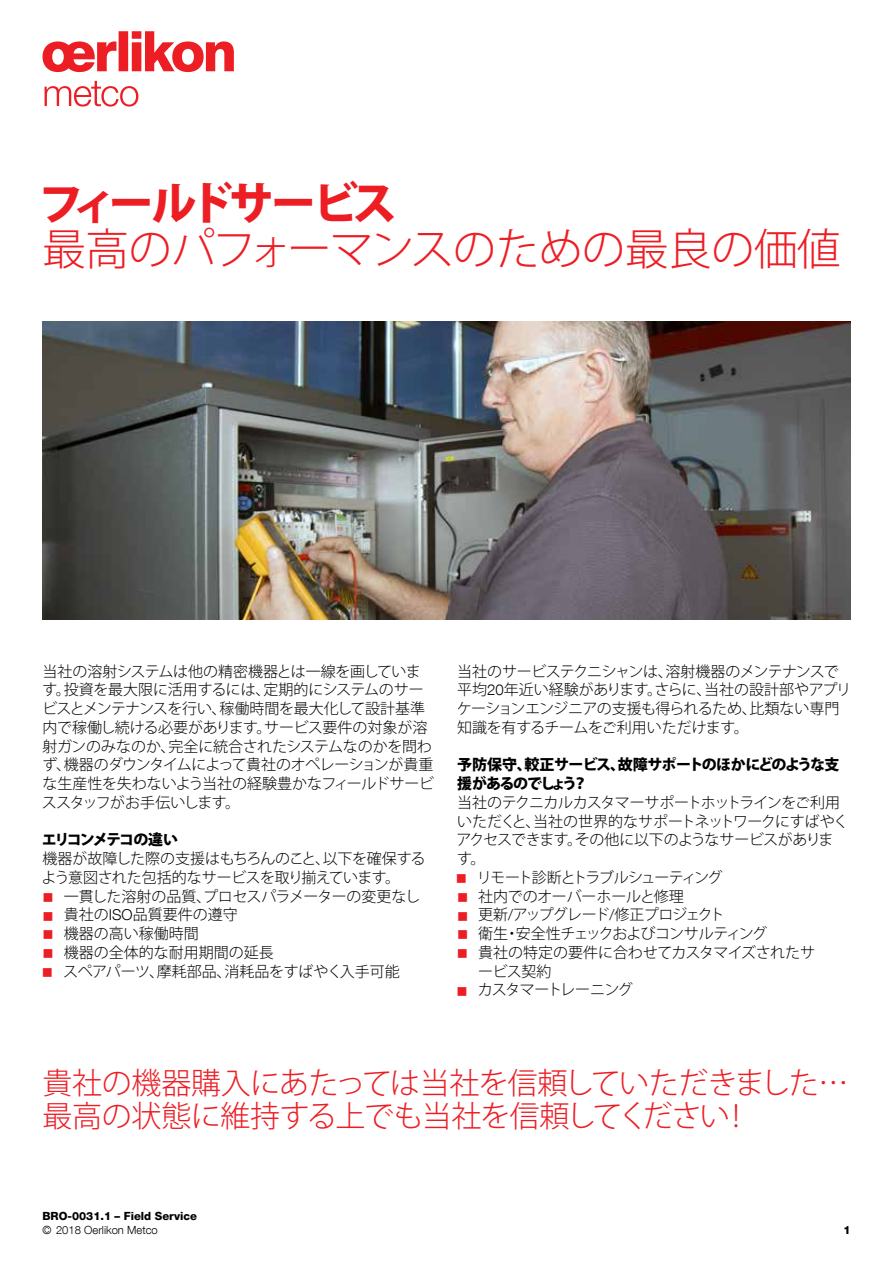
<style>
.page{position:relative;width:893px;height:1263px;background:#fff}
.page>*{position:absolute;margin:0;border:0;box-sizing:border-box;transform-origin:0 0}
.t1{font:800 45px "Koz Go Pro";letter-spacing:-.115em;color:#ed1d24}
.t2{font:300 43.5px "Koz Go Pro";letter-spacing:-.01em;color:#ed1d24}
.t3{font:300 30px/33px "Koz Go Pro";letter-spacing:-.03em;color:#ed1d24}
.t4{font:300 15px/18.8px "Koz Go Pro";letter-spacing:-.02em;color:#000}
.t5{font:300 15px "Koz Go Pro";color:#000}
.t6{font:800 15px/18.8px "Koz Go Pro";letter-spacing:-.065em;color:#000}
.t7{font:300 15px "Koz Go Pro";letter-spacing:-.055em;color:#000}
.t8{font:300 15px "Koz Go Pro";letter-spacing:-.07em;color:#000}
.t9{font:300 15px "Koz Go Pro";letter-spacing:-.1em;color:#000}
.t10{font:300 15px "Koz Go Pro";letter-spacing:-.06em;color:#000}
.t11{font:800 15px "Koz Go Pro";letter-spacing:-.12em;color:#000}
.t12{font:800 11.25px "Helvetica Neue LT Com";color:#000}
.t13{font:300 11.25px "Helvetica Neue LT Com";color:#000}
.s1{color:#ed1d24}
.s2{font-family:"Helvetica Neue LT Com"}
</style>
<div class="page">
<svg style="left:43px;top:31px;width:191px;height:41px"></svg>
<svg style="left:45px;top:81px;width:93px;height:26px"></svg>
<img style="left:43px;top:321px;width:807px;height:299px">
<h1 class="t1" style="left:39px;top:174px;width:410px">フィールドサービス 　</h1>
<h2 class="t2" style="left:43px;top:221px;width:800px">最高のパフォーマンスのための最良の価値</h2>
<p class="t4" style="left:42px;top:662px;width:394px">当社の溶射システムは他の精密機器とは一線を画しています。投資を最大限に活用するには、定期的にシステムのサービスとメンテナンスを行い、稼働時間を最大化して設計基準内で稼働し続ける必要があります。サービス要件の対象が溶射ガンのみなのか、完全に統合されたシステムなのかを問わず、機器のダウンタイムによって貴社のオペレーションが貴重な生産性を失わないよう当社の経験豊かなフィールドサービススタッフがお手伝いします。</p>
<p class="t11" style="left:42px;top:830px;width:138px">エリコンメテコの違い</p>
<p class="t4" style="left:42px;top:849px;width:385px">機器が故障した際の支援はもちろんのこと、以下を確保するよう意図された包括的なサービスを取り揃えています。</p>
<p class="t4" style="left:43px;top:887px;width:379px"><span class="s1">■</span> 一貫した溶射の品質、プロセスパラメーターの変更なし</p>
<p class="t5" style="left:43px;top:905px;width:197px"><span class="s1">■</span> 貴社の<span class="s2">ISO</span>品質要件の遵守</p>
<p class="t5" style="left:42px;top:924px;width:158px"><span class="s1">■</span> 機器の高い稼働時間</p>
<p class="t5" style="left:42px;top:943px;width:233px"><span class="s1">■</span> 機器の全体的な耐用期間の延長</p>
<p class="t4" style="left:42px;top:962px;width:359px"><span class="s1">■</span> スペアパーツ、摩耗部品、消耗品をすばやく入手可能</p>
<p class="t4" style="left:457px;top:662px;width:396px">当社のサービステクニシャンは、溶射機器のメンテナンスで平均<span class="s2">20</span>年近い経験があります。さらに、当社の設計部やアプリケーションエンジニアの支援も得られるため、比類ない専門知識を有するチームをご利用いただけます。</p>
<p class="t6" style="left:457px;top:756px;width:384px">予防保守、較正サービス、故障サポートのほかにどのような支援があるのでしょう？</p>
<p class="t4" style="left:456px;top:793px;width:394px">当社のテクニカルカスタマーサポートホットラインをご利用いただくと、当社の世界的なサポートネットワークにすばやくアクセスできます。その他に以下のようなサービスがあります。</p>
<p class="t9" style="left:456px;top:868px;width:268px"><span class="s1">■</span> リモート診断とトラブルシューティング</p>
<p class="t4" style="left:457px;top:887px;width:228px"><span class="s1">■</span> 社内でのオーバーホールと修理</p>
<p class="t8" style="left:457px;top:905px;width:269px"><span class="s1">■</span> 更新<span class="s2">/</span>アップグレード<span class="s2">/</span>修正プロジェクト</p>
<p class="t7" style="left:457px;top:924px;width:312px"><span class="s1">■</span> 衛生・安全性チェックおよびコンサルティング</p>
<p class="t4" style="left:478px;top:943px;width:338px;text-indent:-21px"><span class="s1">■</span> 貴社の特定の要件に合わせてカスタマイズされたサービス契約</p>
<p class="t10" style="left:456px;top:980px;width:178px"><span class="s1">■</span> カスタマートレーニング</p>
<h3 class="t3" style="left:43px;top:1067px;width:807px">貴社の機器購入にあたっては当社を信頼していただきました…最高の状態に維持する上でも当社を信頼してください！</h3>
<p class="t12" style="left:43px;top:1209px;width:156px">BRO-0031.1 – Field Service</p>
<p class="t13" style="left:43px;top:1223px;width:117px">© 2018 Oerlikon Metco</p>
<p class="t12" style="left:843px;top:1223px;width:9px">1</p>
</div>
